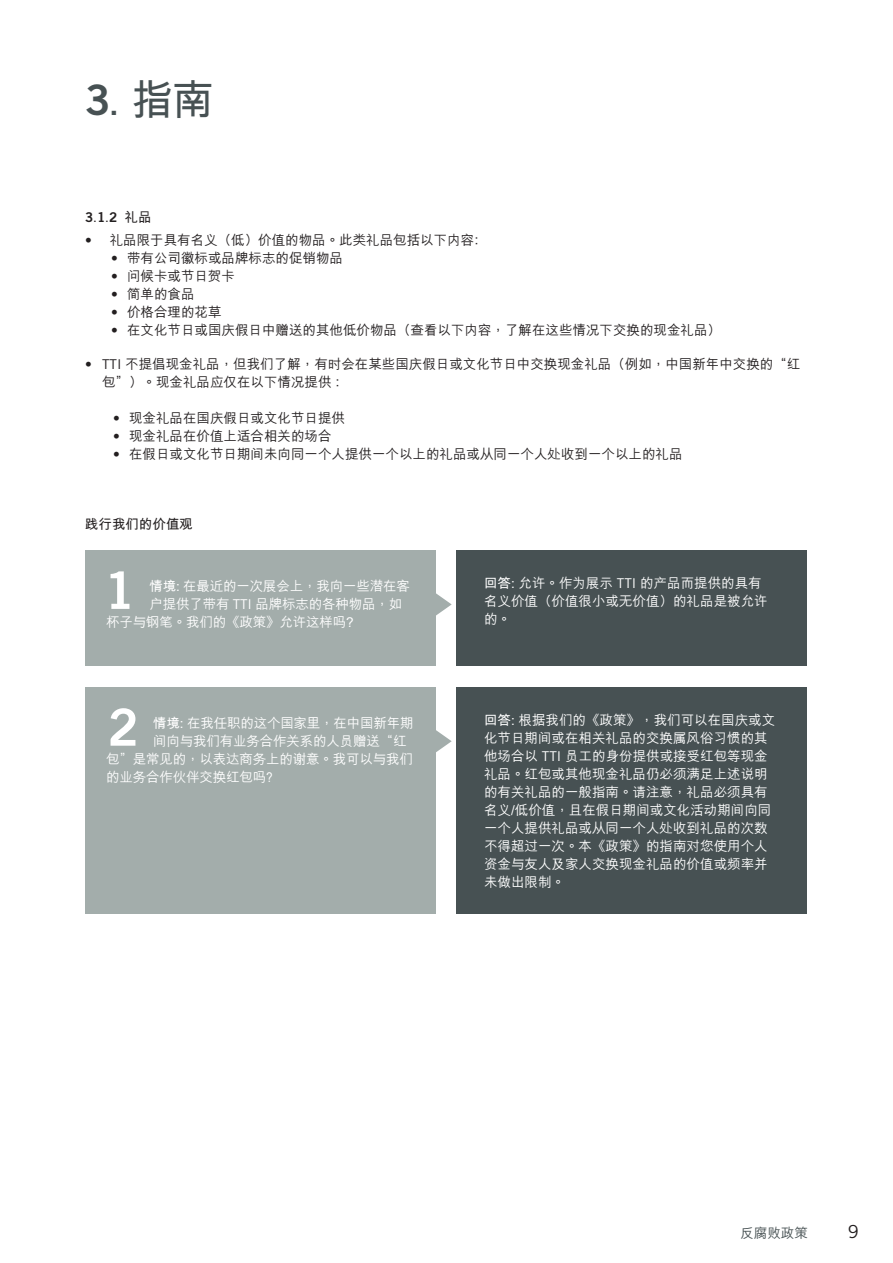
<style>
.page{position:relative;width:893px;height:1263px;background:#fff}
.page>*{position:absolute;margin:0;border:0;box-sizing:border-box;transform-origin:0 0}
.t1{font:51.3px "Trade Gothic LT Pro Bd 2";color:#fff}
.t2{font:700 42px "M Hei PRC";color:#475153}
.t3{font:18px "Trade Gothic LT Std";color:#231f20}
.t4{font:500 13.5px/18px "M Hei PRC";color:#fff}
._9pt{font:500 13.5px/18px "M Hei PRC";color:#231f20}
._9pt_Bold{font:700 13.5px "M Hei PRC";color:#231f20}
.t5{font:500 13.5px "M Hei PRC";color:#475153}
.s1{font-family:"Trade Gothic LT Pro Bd 2";font-weight:400}
.s2{font-family:"Trade Gothic LT Std Bd 2";font-weight:400}
.s3{font-family:"Trade Gothic LT Std Cn 18";font-weight:400}
.s4{font-family:"M Hei HK"}
.s5{font-family:"Trade Gothic LT Std";font-weight:400}
.s6{font-weight:700}
</style>
<div class="page">
<svg style="left:436px;top:593px;width:16px;height:23px"></svg>
<svg style="left:436px;top:730px;width:16px;height:22px"></svg>
<div style="left:85px;top:551px;width:351px;height:115px;background:#a3adab"></div>
<div style="left:85px;top:687px;width:351px;height:227px;background:#a3adab"></div>
<div style="left:456px;top:551px;width:351px;height:115px;background:#475153"></div>
<div style="left:456px;top:687px;width:351px;height:227px;background:#475153"></div>
<p class="t2" style="left:85px;top:77px;width:130px"><span class="s1">3</span>. 指南</p>
<p class="_9pt_Bold" style="left:85px;top:210px;width:68px"><span class="s1">3</span>.<span class="s2">1</span>.<span class="s2">2</span> 礼品</p>
<p class="_9pt" style="left:85px;top:231px;width:404px"><span class="s3">•</span> 礼品限于具有名义（低）价值的物品<span class="s4">。</span>此类礼品包括以下内容：</p>
<p class="_9pt" style="left:111px;top:249px;width:233px"><span class="s3">•</span> 带有公司徽标或品牌标志的促销物品</p>
<p class="_9pt" style="left:111px;top:267px;width:125px"><span class="s3">•</span> 问候卡或节日贺卡</p>
<p class="_9pt" style="left:111px;top:285px;width:85px"><span class="s3">•</span> 简单的食品</p>
<p class="_9pt" style="left:111px;top:303px;width:112px"><span class="s3">•</span> 价格合理的花草</p>
<p class="_9pt" style="left:111px;top:321px;width:611px"><span class="s3">•</span> 在文化节日或国庆假日中赠送的其他低价物品（查看以下内容<span class="s4">，</span>了解在这些情况下交换的现金礼品）</p>
<p class="_9pt" style="left:102px;top:355px;width:700px;text-indent:-17px"><span class="s5">• TTI</span> 不提倡现金礼品<span class="s4">，</span>但我们了解<span class="s4">，</span>有时会在某些国庆假日或文化节日中交换现金礼品（例如<span class="s4">，</span>中国新年中交换的“红包”）<span class="s4">。</span>现金礼品应仅在以下情况提供 ：</p>
<p class="_9pt" style="left:113px;top:409px;width:233px"><span class="s3">•</span> 现金礼品在国庆假日或文化节日提供</p>
<p class="_9pt" style="left:113px;top:427px;width:220px"><span class="s3">•</span> 现金礼品在价值上适合相关的场合</p>
<p class="_9pt" style="left:113px;top:445px;width:571px"><span class="s3">•</span> 在假日或文化节日期间未向同一个人提供一个以上的礼品或从同一个人处收到一个以上的礼品</p>
<p class="_9pt_Bold" style="left:85px;top:517px;width:109px">践行我们的价值观</p>
<p class="t1" style="left:104px;top:559px;width:33px">1</p>
<p class="t4" style="left:149px;top:577px;width:262px"><span class="s6">情境:</span> 在最近的一次展会上<span class="s4">，</span>我向一些潜在客</p>
<p class="t4" style="left:149px;top:595px;width:254px">户提供了带有 <span class="s5">TTI</span> 品牌标志的各种物品<span class="s4">，</span>如</p>
<p class="t4" style="left:106px;top:613px;width:249px">杯子与钢笔<span class="s4">。</span>我们的《政策》允许这样吗?</p>
<p class="t1" style="left:108px;top:695px;width:33px">2</p>
<p class="t4" style="left:153px;top:714px;width:262px"><span class="s6">情境:</span> 在我任职的这个国家里<span class="s4">，</span>在中国新年期</p>
<p class="t4" style="left:153px;top:732px;width:255px">间向与我们有业务合作关系的人员赠送“红</p>
<p class="t4" style="left:106px;top:750px;width:308px">包”是常见的<span class="s4">，</span>以表达商务上的谢意<span class="s4">。</span>我可以与我们</p>
<p class="t4" style="left:106px;top:768px;width:175px">的业务合作伙伴交换红包吗？</p>
<p class="t4" style="left:484px;top:574px;width:285px"><span class="s6">回答:</span> 允许<span class="s4">。</span>作为展示 <span class="s5">TTI</span> 的产品而提供的具有名义价值（价值很小或无价值）的礼品是被允许的<span class="s4">。</span></p>
<p class="t4" style="left:484px;top:711px;width:293px"><span class="s6">回答:</span> 根据我们的《政策》<span class="s4">，</span>我们可以在国庆或文化节日期间或在相关礼品的交换属风俗习惯的其他场合以 <span class="s5">TTI</span> 员工的身份提供或接受红包等现金礼品<span class="s4">。</span>红包或其他现金礼品仍必须满足上述说明的有关礼品的一般指南<span class="s4">。</span>请注意<span class="s4">，</span>礼品必须具有名义/低价值<span class="s4">，</span>且在假日期间或文化活动期间向同一个人提供礼品或从同一个人处收到礼品的次数不得超过一次<span class="s4">。</span>本《政策》的指南对您使用个人资金与友人及家人交换现金礼品的价值或频率并未做出限制<span class="s4">。</span></p>
<p class="t5" style="left:740px;top:1226px;width:69px">反腐败政策</p>
<h3 class="t3" style="left:848px;top:1221px;width:12px">9</h3>
</div>
